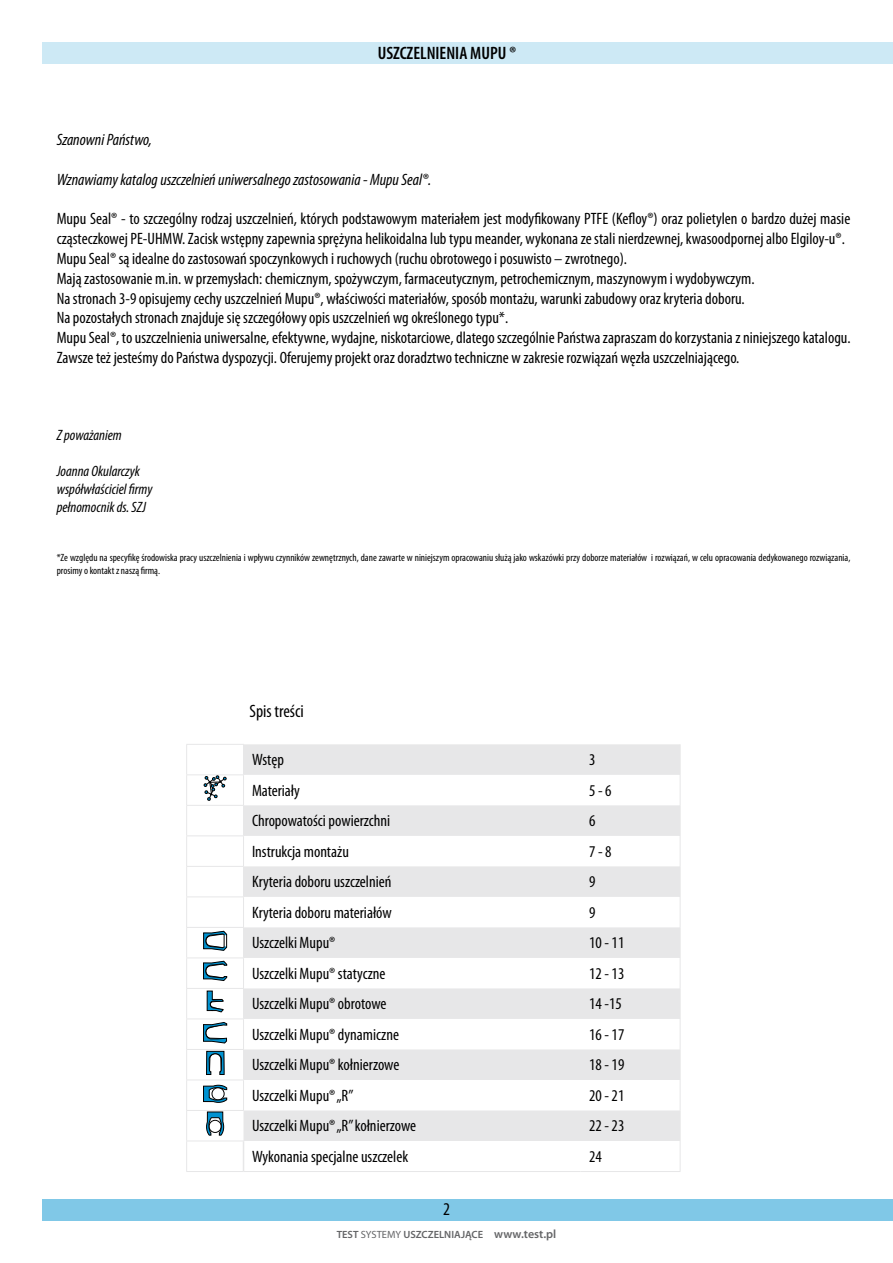
<style>
.page{position:relative;width:893px;height:1263px;background:#fff}
.page>*{position:absolute;margin:0;border:0;box-sizing:border-box;transform-origin:0 0}
.t1{font:600 condensed 18px "Myriad Pro";color:#000}
.t2{font:condensed 18px "Myriad Pro";color:#000}
.t3{font:condensed 16.5px/19.8px "Myriad Pro";color:#000}
.t4{font:italic condensed 16.5px "Myriad Pro";color:#000}
.t5{font:italic condensed 15px/18px "Myriad Pro";color:#000}
.t6{font:condensed 10.5px/12.6px "Myriad Pro";color:#000}
.t7{font:600 10.5px "Myriad Pro";color:#646567}
.s1{font-weight:400}
.s2{font-size:12px}
</style>
<div class="page">
<div style="left:43px;top:1199px;width:850px;height:21px;background:#80c8e7"></div>
<div style="left:43px;top:43px;width:850px;height:21px;background:#cde9f5"></div>
<svg style="left:243px;top:805px;width:437px;height:336px;fill:#e7e7e8"></svg>
<hr style="left:243px;top:1141px;width:1px;height:30px;background:#e7e7e8">
<hr style="left:186px;top:744px;width:58px;height:1px;background:#e7e7e8">
<svg style="left:186px;top:745px;width:1px;height:29px"></svg>
<div style="left:243px;top:744px;width:437px;height:31px;background:#e7e7e8"></div>
<hr style="left:186px;top:774px;width:58px;height:1px;background:#e7e7e8">
<hr style="left:186px;top:775px;width:1px;height:30px;background:#e7e7e8">
<hr style="left:243px;top:775px;width:1px;height:30px;background:#e7e7e8">
<hr style="left:186px;top:805px;width:58px;height:1px;background:#e7e7e8">
<svg style="left:186px;top:806px;width:1px;height:29px"></svg>
<svg style="left:243px;top:806px;width:1px;height:29px"></svg>
<hr style="left:186px;top:835px;width:58px;height:1px;background:#e7e7e8">
<hr style="left:186px;top:836px;width:1px;height:30px;background:#e7e7e8">
<hr style="left:243px;top:836px;width:1px;height:30px;background:#e7e7e8">
<hr style="left:186px;top:866px;width:58px;height:1px;background:#e7e7e8">
<svg style="left:186px;top:867px;width:1px;height:29px"></svg>
<svg style="left:243px;top:867px;width:1px;height:29px"></svg>
<hr style="left:186px;top:896px;width:58px;height:1px;background:#e7e7e8">
<hr style="left:186px;top:897px;width:1px;height:30px;background:#e7e7e8">
<hr style="left:243px;top:897px;width:1px;height:30px;background:#e7e7e8">
<hr style="left:186px;top:927px;width:58px;height:1px;background:#e7e7e8">
<svg style="left:186px;top:928px;width:1px;height:29px"></svg>
<svg style="left:243px;top:928px;width:1px;height:29px"></svg>
<hr style="left:186px;top:957px;width:58px;height:1px;background:#e7e7e8">
<hr style="left:186px;top:958px;width:1px;height:30px;background:#e7e7e8">
<hr style="left:243px;top:958px;width:1px;height:30px;background:#e7e7e8">
<hr style="left:186px;top:988px;width:58px;height:1px;background:#e7e7e8">
<svg style="left:186px;top:989px;width:1px;height:29px"></svg>
<svg style="left:243px;top:989px;width:1px;height:29px"></svg>
<hr style="left:186px;top:1018px;width:58px;height:1px;background:#e7e7e8">
<hr style="left:186px;top:1019px;width:1px;height:30px;background:#e7e7e8">
<hr style="left:243px;top:1019px;width:1px;height:30px;background:#e7e7e8">
<hr style="left:186px;top:1049px;width:58px;height:1px;background:#e7e7e8">
<svg style="left:186px;top:1050px;width:1px;height:29px"></svg>
<svg style="left:243px;top:1050px;width:1px;height:29px"></svg>
<hr style="left:186px;top:1079px;width:58px;height:1px;background:#e7e7e8">
<hr style="left:186px;top:1080px;width:1px;height:30px;background:#e7e7e8">
<hr style="left:243px;top:1080px;width:1px;height:30px;background:#e7e7e8">
<hr style="left:186px;top:1110px;width:58px;height:1px;background:#e7e7e8">
<svg style="left:186px;top:1111px;width:1px;height:29px"></svg>
<hr style="left:186px;top:1140px;width:58px;height:1px;background:#e7e7e8">
<hr style="left:186px;top:1141px;width:1px;height:30px;background:#e7e7e8">
<hr style="left:186px;top:1171px;width:57px;height:1px;background:#e7e7e8">
<hr style="left:243px;top:1171px;width:338px;height:1px;background:#e7e7e8">
<hr style="left:581px;top:1171px;width:99px;height:1px;background:#e7e7e8">
<hr style="left:680px;top:744px;width:1px;height:31px;background:#e7e7e8">
<hr style="left:680px;top:775px;width:1px;height:30px;background:#e7e7e8">
<hr style="left:680px;top:805px;width:1px;height:31px;background:#e7e7e8">
<hr style="left:680px;top:836px;width:1px;height:30px;background:#e7e7e8">
<hr style="left:680px;top:866px;width:1px;height:31px;background:#e7e7e8">
<hr style="left:680px;top:897px;width:1px;height:30px;background:#e7e7e8">
<hr style="left:680px;top:927px;width:1px;height:31px;background:#e7e7e8">
<hr style="left:680px;top:958px;width:1px;height:30px;background:#e7e7e8">
<hr style="left:680px;top:988px;width:1px;height:31px;background:#e7e7e8">
<hr style="left:680px;top:1019px;width:1px;height:30px;background:#e7e7e8">
<hr style="left:680px;top:1049px;width:1px;height:31px;background:#e7e7e8">
<hr style="left:680px;top:1080px;width:1px;height:30px;background:#e7e7e8">
<hr style="left:680px;top:1110px;width:1px;height:31px;background:#e7e7e8">
<hr style="left:680px;top:1141px;width:1px;height:30px;background:#e7e7e8">
<svg style="left:203px;top:931px;width:24px;height:19px"></svg>
<svg style="left:203px;top:961px;width:24px;height:20px"></svg>
<svg style="left:203px;top:1022px;width:24px;height:21px"></svg>
<svg style="left:207px;top:991px;width:16px;height:21px"></svg>
<svg style="left:203px;top:1085px;width:24px;height:17px"></svg>
<svg style="left:206px;top:1112px;width:18px;height:23px"></svg>
<svg style="left:204px;top:776px;width:22px;height:25px"></svg>
<svg style="left:206px;top:1051px;width:18px;height:24px"></svg>
<p class="t1" style="left:378px;top:44px;width:140px">USZCZELNIENIA MUPU ®</p>
<p class="t4" style="left:57px;top:130px;width:97px">Szanowni Państwo,</p>
<p class="t4" style="left:57px;top:169px;width:376px">Wznawiamy katalog uszczelnień uniwersalnego zastosowania - Mupu Seal®.</p>
<p class="t3" style="left:57px;top:209px;width:795px">Mupu Seal® - to szczególny rodzaj uszczelnień, których podstawowym materiałem jest modyfikowany PTFE (Kefloy®) oraz polietylen o bardzo dużej masie cząsteczkowej PE-UHMW. Zacisk wstępny zapewnia sprężyna helikoidalna lub typu meander, wykonana ze stali nierdzewnej, kwasoodpornej albo Elgiloy-u®.<br>Mupu Seal® są idealne do zastosowań spoczynkowych i ruchowych (ruchu obrotowego i posuwisto – zwrotnego).<br>Mają zastosowanie m.in. w przemysłach: chemicznym, spożywczym, farmaceutycznym, petrochemicznym, maszynowym i wydobywczym.<br>Na stronach 3-9 opisujemy cechy uszczelnień Mupu®, właściwości materiałów, sposób montażu, warunki zabudowy oraz kryteria doboru.<br>Na pozostałych stronach znajduje się szczegółowy opis uszczelnień wg określonego typu*.<br>Mupu Seal®, to uszczelnienia uniwersalne, efektywne, wydajne, niskotarciowe, dlatego szczególnie Państwa zapraszam do korzystania z niniejszego katalogu.<br>Zawsze też jesteśmy do Państwa dyspozycji. Oferujemy projekt oraz doradztwo techniczne w zakresie rozwiązań węzła uszczelniającego.</p>
<p class="t5" style="left:57px;top:426px;width:67px">Z poważaniem</p>
<p class="t5" style="left:57px;top:462px;width:97px">Joanna Okularczyk współwłaściciel firmy pełnomocnik ds. SZJ</p>
<p class="t6" style="left:57px;top:551px;width:795px">*Ze względu na specyfikę środowiska pracy uszczelnienia i wpływu czynników zewnętrznych, dane zawarte w niniejszym opracowaniu służą jako wskazówki przy doborze materiałów i rozwiązań, w celu opracowania dedykowanego rozwiązania, prosimy o kontakt z naszą firmą.</p>
<p class="t2" style="left:249px;top:700px;width:56px">Spis treści</p>
<p class="t3" style="left:252px;top:750px;width:33px">Wstęp</p>
<p class="t3" style="left:589px;top:750px;width:8px">3</p>
<p class="t3" style="left:252px;top:780px;width:49px">Materiały</p>
<p class="t3" style="left:589px;top:780px;width:24px">5 - 6</p>
<p class="t3" style="left:252px;top:811px;width:140px">Chropowatości powierzchni</p>
<p class="t3" style="left:589px;top:811px;width:8px">6</p>
<p class="t3" style="left:252px;top:841px;width:98px">Instrukcja montażu</p>
<p class="t3" style="left:589px;top:841px;width:24px">7 - 8</p>
<p class="t3" style="left:252px;top:872px;width:141px">Kryteria doboru uszczelnień</p>
<p class="t3" style="left:589px;top:872px;width:8px">9</p>
<p class="t3" style="left:252px;top:902px;width:141px">Kryteria doboru materiałów</p>
<p class="t3" style="left:589px;top:902px;width:8px">9</p>
<p class="t3" style="left:252px;top:933px;width:85px">Uszczelki Mupu®</p>
<p class="t3" style="left:589px;top:933px;width:37px">10 - 11</p>
<p class="t3" style="left:252px;top:963px;width:135px">Uszczelki Mupu® statyczne</p>
<p class="t3" style="left:589px;top:963px;width:37px">12 - 13</p>
<p class="t3" style="left:252px;top:994px;width:136px">Uszczelki Mupu® obrotowe</p>
<p class="t3" style="left:589px;top:994px;width:34px">14 -15</p>
<p class="t3" style="left:252px;top:1024px;width:149px">Uszczelki Mupu® dynamiczne</p>
<p class="t3" style="left:589px;top:1024px;width:37px">16 - 17</p>
<p class="t3" style="left:252px;top:1055px;width:149px">Uszczelki Mupu® kołnierzowe</p>
<p class="t3" style="left:589px;top:1055px;width:37px">18 - 19</p>
<p class="t3" style="left:252px;top:1085px;width:103px">Uszczelki Mupu® „R”</p>
<p class="t3" style="left:589px;top:1085px;width:37px">20 - 21</p>
<p class="t3" style="left:252px;top:1116px;width:166px">Uszczelki Mupu® „R” kołnierzowe</p>
<p class="t3" style="left:589px;top:1116px;width:37px">22 - 23</p>
<p class="t3" style="left:252px;top:1146px;width:158px">Wykonania specjalne uszczelek</p>
<p class="t3" style="left:589px;top:1146px;width:14px">24</p>
<p class="t2" style="left:443px;top:1198px;width:8px">2</p>
<p class="t7" style="left:337px;top:1228px;width:221px">TEST <span class="s1">SYSTEMY</span> USZCZELNIAJĄCE <span class="s2">www.test.pl</span></p>
</div>
